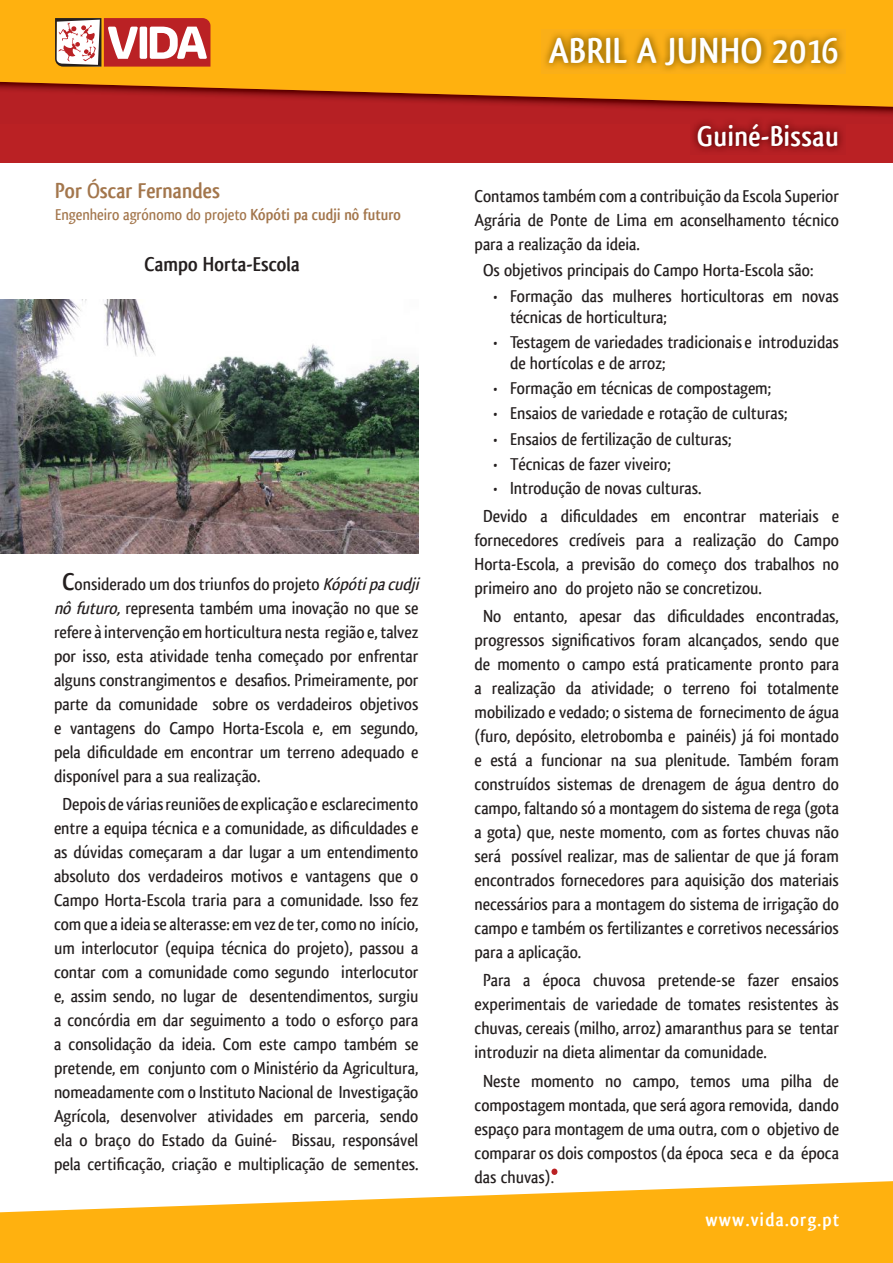
<style>
.page{position:relative;width:893px;height:1263px;background:#fff}
.page>*{position:absolute;margin:0;border:0;box-sizing:border-box;transform-origin:0 0}
.t1{font:700 37.5px "Qlassik";letter-spacing:.01em;color:#fff}
.t2{font:700 30px "Qlassik";letter-spacing:.01em;color:#fff}
.t3{font:700 22.5px "Qlassik";color:#a3764c}
.t4{font:700 21px "Qlassik";color:#241f1f}
.t5{font:700 19.5px "Qlassik";letter-spacing:.06em;color:#fff}
.t6{font:500 18px/24px "Qlassik";color:#241f1f;text-align:justify}
.t7{font:500 16.5px "Qlassik";color:#a3764c}
.s1{font-weight:700}
.s2{font-weight:700;font-size:25.5px}
.s3{font-style:italic}
.s4{font-family:"Minion Pro";font-weight:400}
</style>
<div class="page">
<div style="left:0;top:4px;width:893px;height:158px;background:#ba2124"></div>
<svg style="left:0;top:0;width:893px;height:107px;background:#ef9910"></svg>
<svg style="left:0;top:1181px;width:893px;height:82px;fill:#ffb10f"></svg>
<svg style="left:55px;top:18px;width:155px;height:49px"></svg>
<img style="left:542px;top:30px;width:304px;height:43px">
<svg style="left:551px;top:1168px;width:6px;height:7px"></svg>
<img style="left:0;top:300px;width:418px;height:254px">
<p class="t3" style="left:55px;top:177px;width:166px">Por Óscar Fernandes</p>
<p class="t7" style="left:55px;top:205px;width:348px">Engenheiro agrónomo do projeto <span class="s1">Kópóti pa cudji nô futuro</span></p>
<p class="t4" style="left:145px;top:251px;width:157px">Campo Horta-Escola</p>
<p class="t6" style="left:54px;top:572px;width:371px;text-align:left;text-indent:9px"><span class="s2">C</span>onsiderado um dos triunfos do projeto <span class="s3">Kópótipacudji nôfuturo,</span>representa também uma inovação no que se refere à intervenção em horticultura nesta região e, talvez por isso, esta atividade tenha começado por enfrentar alguns constrangimentos e desafios. Primeiramente, por parte da comunidade sobre os verdadeiros objetivos e vantagens do Campo Horta-Escola e, em segundo, pela dificuldade em encontrar um terreno adequado e disponível para a sua realização.</p>
<p class="t6" style="left:54px;top:792px;width:366px;text-align:center">Depois de várias reuniões de explicação e esclarecimento entre a equipa técnica e a comunidade, as dificuldades e as dúvidas começaram a dar lugar a um entendimento absoluto dos verdadeiros motivos e vantagens que o Campo Horta-Escola traria para a comunidade. Isso fez com que a ideia se alterasse: em vez de ter, como no início, um interlocutor (equipa técnica do projeto), passou a contar com a comunidade como segundo interlocutor e, assim sendo, no lugar de desentendimentos, surgiu a concórdia em dar seguimento a todo o esforço para a consolidação da ideia. Com este campo também se pretende, em conjunto com o Ministério da Agricultura, nomeadamente com o Instituto Nacional de Investigação Agrícola, desenvolver atividades em parceria, sendo ela o braço do Estado da Guiné- Bissau, responsável pela certificação, criação e multiplicação de sementes.</p>
<h1 class="t1" style="left:549px;top:29px;width:292px">ABRIL A JUNHO 2016</h1>
<h2 class="t2" style="left:697px;top:118px;width:143px">Guiné-Bissau</h2>
<p class="t6" style="left:475px;top:184px;width:366px">Contamos também com a contribuição da Escola Superior Agrária de Ponte de Lima em aconselhamento técnico para a realização da ideia.</p>
<p class="t6" style="left:483px;top:258px;width:332px">Os objetivos principais do Campo Horta-Escola são:</p>
<p class="t6" style="left:510px;top:285px;width:330px;line-height:21px;text-indent:-17px">• Formação das mulheres horticultoras em novas técnicas de horticultura;</p>
<p class="t6" style="left:510px;top:331px;width:330px;line-height:21px;text-indent:-17px">• Testagem de variedades tradicionais e introduzidas de hortícolas e de arroz;</p>
<p class="t6" style="left:493px;top:376px;width:280px">• Formação em técnicas de compostagem;</p>
<p class="t6" style="left:493px;top:401px;width:296px">• Ensaios de variedade e rotação de culturas;</p>
<p class="t6" style="left:493px;top:427px;width:240px">• Ensaios de fertilização de culturas;</p>
<p class="t6" style="left:493px;top:452px;width:179px">• Técnicas de fazer viveiro;</p>
<p class="t6" style="left:483px;top:474px;width:357px;line-height:28.2px;text-indent:10px">• Introdução de novas culturas.<br>Devido a dificuldades em encontrar materiais e</p>
<p class="t6" style="left:475px;top:528px;width:366px">fornecedores credíveis para a realização do Campo Horta-Escola, a previsão do começo dos trabalhos no primeiro ano do projeto não se concretizou.</p>
<p class="t6" style="left:475px;top:604px;width:366px;text-indent:9px">No entanto, apesar das dificuldades encontradas, progressos significativos foram alcançados, sendo que de momento o campo está praticamente pronto para a realização da atividade; o terreno foi totalmente mobilizado e vedado; o sistema de fornecimento de água (furo, depósito, eletrobomba e painéis) já foi montado e está a funcionar na sua plenitude. Também foram construídos sistemas de drenagem de água dentro do campo, faltando só a montagem do sistema de rega (gota a gota) que, neste momento, com as fortes chuvas não será possível realizar, mas de salientar de que já foram encontrados fornecedores para aquisição dos materiais necessários para a montagem do sistema de irrigação do campo e também os fertilizantes e corretivos necessários para a aplicação.</p>
<p class="t6" style="left:475px;top:968px;width:366px;text-indent:9px">Para a época chuvosa pretende-se fazer ensaios experimentais de variedade de tomates resistentes às chuvas, cereais (milho, arroz) amaranthus para se tentar introduzir na dieta alimentar da comunidade.</p>
<p class="t6" style="left:475px;top:1069px;width:366px;text-indent:9px">Neste momento no campo, temos uma pilha de compostagem montada, que será agora removida, dando espaço para montagem de uma outra, com o objetivo de comparar os dois compostos (da época seca e da época das chuvas)<span class="s4">.</span></p>
<p class="t5" style="left:705px;top:1208px;width:136px">www.vida.org.pt</p>
</div>
